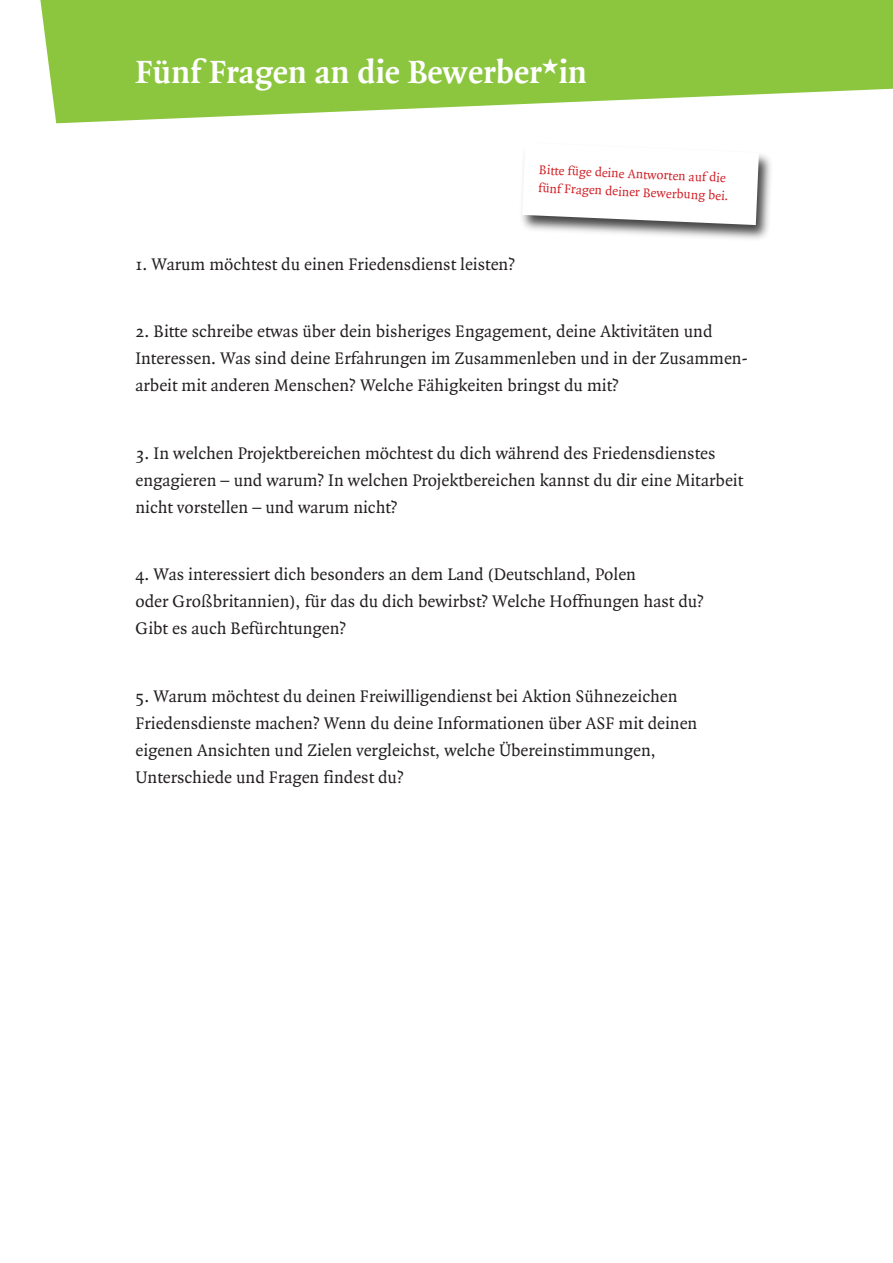
<style>
.page{position:relative;width:893px;height:1263px;background:#fff}
.page>*{position:absolute;margin:0;border:0;box-sizing:border-box;transform-origin:0 0}
.t1{font:700 34.5px "Quadraat";color:#fff}
.t2{font:18px/27px "Quadraat";color:#231f20}
.t3{font:13.5px/18px "Quadraat";color:#d1232a}
</style>
<div class="page">
<svg style="left:40px;top:0;width:853px;height:123px;background:#9bce5a"></svg>
<img style="left:525px;top:154px;width:246px;height:85px">
<svg style="left:522px;top:154px;width:237px;height:71px"></svg>
<h1 class="t1" style="left:135px;top:51px;width:453px">Fünf Fragen an die Bewerber*in</h1>
<p class="t2" style="left:135px;top:250px;width:381px">1. Warum möchtest du einen Friedensdienst leisten?</p>
<p class="t3" style="left:539px;top:161px;width:192px;rotate:2deg">Bitte füge deine Antworten auf die fünf Fragen deiner Bewerbung bei.</p>
<p class="t2" style="left:135px;top:318px;width:614px">2. Bitte schreibe etwas über dein bisheriges Engagement, deine Aktivitäten und<br>Interessen. Was sind deine Erfahrungen im Zusammenleben und in der Zusammen&shy;arbeit mit anderen Menschen? Welche Fähigkeiten bringst du mit?</p>
<p class="t2" style="left:135px;top:439px;width:609px">3. In welchen Projektbereichen möchtest du dich während des Friedensdienstes engagieren – und warum? In welchen Projektbereichen kannst du dir eine Mitarbeit nicht vorstellen – und warum nicht?</p>
<p class="t2" style="left:135px;top:561px;width:570px">4. Was interessiert dich besonders an dem Land (Deutschland, Polen<br>oder Großbritannien), für das du dich bewirbst? Welche Hoffnungen hast du?<br>Gibt es auch Befürchtungen?</p>
<p class="t2" style="left:135px;top:682px;width:563px">5. Warum möchtest du deinen Freiwilligendienst bei Aktion Sühnezeichen Friedensdienste machen? Wenn du deine Informationen über ASF mit deinen eigenen Ansichten und Zielen vergleichst, welche Übereinstimmungen, Unterschiede und Fragen findest du?</p>
</div>
